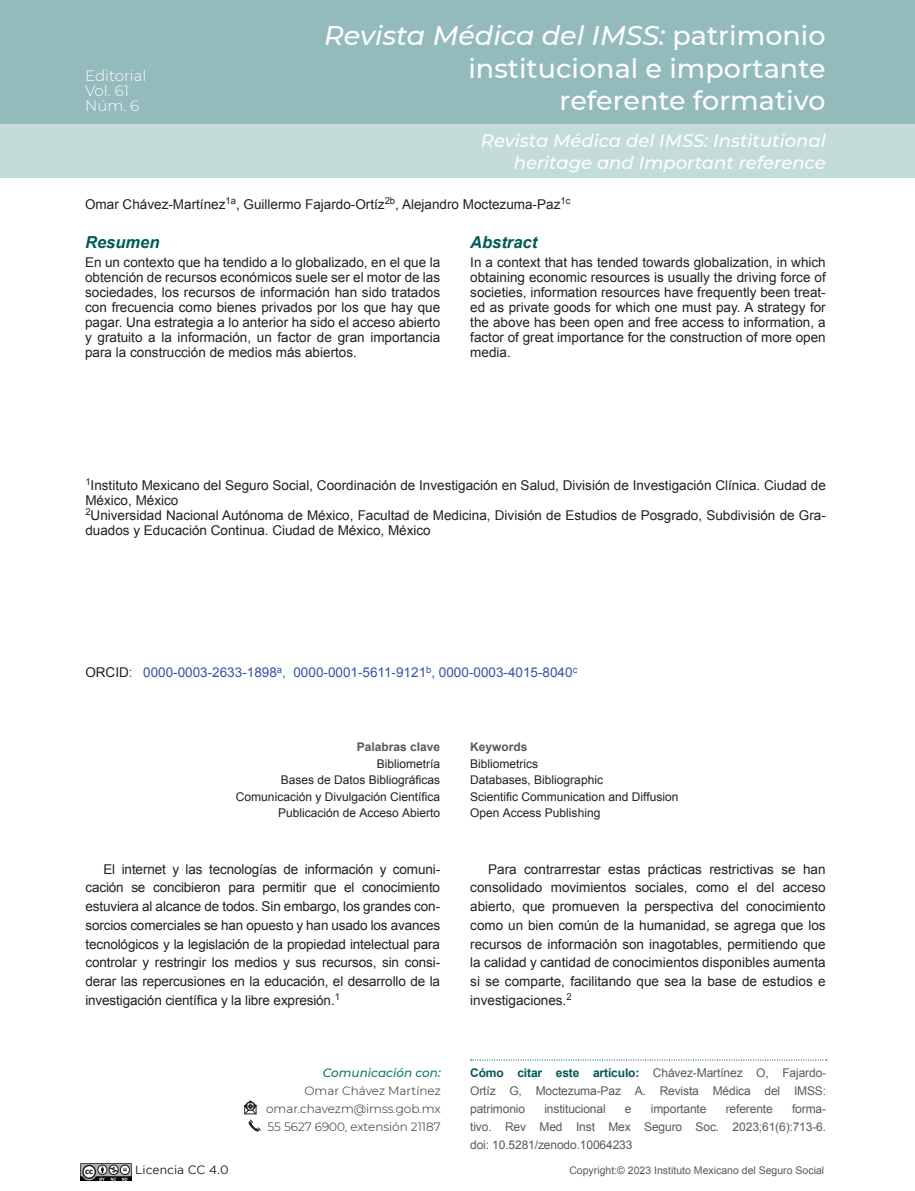
<style>
.page{position:relative;width:915px;height:1191px;background:#fff}
.page>*{position:absolute;margin:0;border:0;box-sizing:border-box;transform-origin:0 0}
.t1{font:500 27px/32.4px "Montserrat";color:#fff;text-align:right}
.t2{font:italic 500 18px/21.6px "Montserrat";color:#fff;text-align:right}
.t3{font:italic 700 16.5px "Arial";color:#005a57}
.t4{font:300 15px/15px "Montserrat";color:#fff}
.t5{font:13.5px/15px "Arial";color:#231f20;text-align:justify}
.t6{font:13.5px "Arial";color:#3953a4}
.t7{font:12px/18px "Arial";letter-spacing:-.01em;color:#58595b;text-align:justify}
.t8{font:12px/16.5px "Arial";color:#231f20}
.t9{font:300 12px/18px "Montserrat";color:#231f20;text-align:justify}
.t10{font:700 12px "Arial";color:#58595b}
.t11{font:italic 500 12px "Montserrat";color:#0d7a6a}
.t12{font:12px "Gotham";color:#231f20}
.t13{font:10.5px "Arial";color:#58595b}
.s1{font-style:italic}
.s2{color:#231f20}
.s3{color:#58595b}
.s4{font-weight:700;color:#01585b}
</style>
<div class="page">
<div style="left:0;top:0;width:914px;height:124px;background:#93bbbb"></div>
<div style="left:0;top:124px;width:914px;height:54px;background:#c3dcd9"></div>
<svg style="left:470px;top:1059px;width:356px;height:1px"></svg>
<svg style="left:244px;top:1100px;width:17px;height:32px"></svg>
<img style="left:81px;top:1163px;width:51px;height:17px">
<p class="t4" style="left:85px;top:67px;width:63px">Editorial<br>Vol. 61<br>Núm. 6</p>
<h1 class="t1" style="left:324px;top:18px;width:502px"><span class="s1">Revista Médica del IMSS:</span> patrimonio institucional e importante<br>referente formativo</h1>
<h2 class="t2" style="left:481px;top:129px;width:346px">Revista Médica del IMSS: Institutional heritage and Important reference</h2>
<p class="t5" style="left:85px;top:197px;width:486px">Omar Chávez-Martínez<sup>1a</sup>, Guillermo Fajardo-Ortíz<sup>2b</sup>, Alejandro Moctezuma-Paz<sup>1c</sup></p>
<p class="t3" style="left:85px;top:231px;width:76px">Resumen</p>
<p class="t3" style="left:470px;top:231px;width:68px">Abstract</p>
<p class="t5" style="left:470px;top:255px;width:357px">In a context that has tended towards globalization, in which obtaining economic resources is usually the driving force of societies, information resources have frequently been treat&shy;ed as private goods for which one must pay. A strategy for the above has been open and free access to information, a factor of great importance for the construction of more open media.</p>
<p class="t5" style="left:85px;top:255px;width:356px">En un contexto que ha tendido a lo globalizado, en el que la obtención de recursos económicos suele ser el motor de las sociedades, los recursos de información han sido tratados con frecuencia como bienes privados por los que hay que pagar. Una estrategia a lo anterior ha sido el acceso abierto y gratuito a la información, un factor de gran importancia para la construcción de medios más abiertos.</p>
<p class="t5" style="left:85px;top:477px;width:741px;text-align:left"><sup>1</sup>Instituto Mexicano del Seguro Social, Coordinación de Investigación en Salud, División de Investigación Clínica. Ciudad de México, México<br><sup>2</sup>Universidad Nacional Autónoma de México, Facultad de Medicina, División de Estudios de Posgrado, Subdivisión de Gra&shy;duados y Educación Continua. Ciudad de México, México</p>
<p class="t6" style="left:85px;top:663px;width:493px"><span class="s2">ORCID</span><span class="s3">:</span> 0000-0003-2633-1898<sup>a</sup>, 0000-0001-5611-9121<sup>b</sup>, 0000-0003-4015-8040<sup>c</sup></p>
<p class="t10" style="left:356px;top:739px;width:85px">Palabras clave</p>
<p class="t8" style="left:236px;top:755px;width:206px;text-align:right">Bibliometría<br>Bases de Datos Bibliográficas<br>Comunicación y Divulgación Científica<br>Publicación de Acceso Abierto</p>
<p class="t10" style="left:470px;top:739px;width:59px">Keywords</p>
<p class="t8" style="left:470px;top:755px;width:210px">Bibliometrics<br>Databases, Bibliographic<br>Scientific Communication and Diffusion<br>Open Access Publishing</p>
<p class="t5" style="left:85px;top:859px;width:356px;line-height:18.8px;text-indent:18px">El internet y las tecnologías de información y comuni&shy;cación se concibieron para permitir que el conocimiento estuviera al alcance de todos. Sin embargo, los grandes con&shy;sorcios comerciales se han opuesto y han usado los avances tecnológicos y la legislación de la propiedad intelectual para controlar y restringir los medios y sus recursos, sin consi&shy;derar las repercusiones en la educación, el desarrollo de la investigación científica y la libre expresión.<sup>1</sup></p>
<p class="t5" style="left:470px;top:859px;width:357px;line-height:18.8px;text-indent:18px">Para contrarrestar estas prácticas restrictivas se han consolidado movimientos sociales, como el del acceso abierto, que promueven la perspectiva del conocimiento como un bien común de la humanidad, se agrega que los recursos de información son inagotables, permitiendo que la calidad y cantidad de conocimientos disponibles aumenta si se comparte, facilitando que sea la base de estudios e investigaciones.<sup>2</sup></p>
<p class="t11" style="left:323px;top:1064px;width:119px">Comunicación con:</p>
<p class="t9" style="left:266px;top:1081px;width:176px;text-indent:38px">Omar Chávez Martínez omar.chavezm@imss.gob.mx 55 5627 6900, extensión 21187</p>
<p class="t7" style="left:470px;top:1064px;width:357px"><span class="s4">Cómo citar este artículo:</span> Chávez-Martínez O, Fajardo-Ortíz G, Moctezuma-Paz A. Revista Médica del IMSS: patrimonio</p>
<p class="t7" style="left:470px;top:1100px;width:357px;text-indent:322px">forma&shy;tivo. Rev Med Inst Mex Seguro Soc. 2023;61(6):713-6. doi: 10.5281/zenodo.10064233</p>
<p class="t7" style="left:544px;top:1100px;width:63px">institucional</p>
<p class="t7" style="left:624px;top:1100px;width:8px">e</p>
<p class="t7" style="left:650px;top:1100px;width:57px">importante</p>
<p class="t7" style="left:725px;top:1100px;width:49px">referente</p>
<p class="t12" style="left:135px;top:1162px;width:95px">Licencia CC 4.0</p>
<p class="t13" style="left:569px;top:1163px;width:256px">Copyright:© 2023 Instituto Mexicano del Seguro Social</p>
</div>
